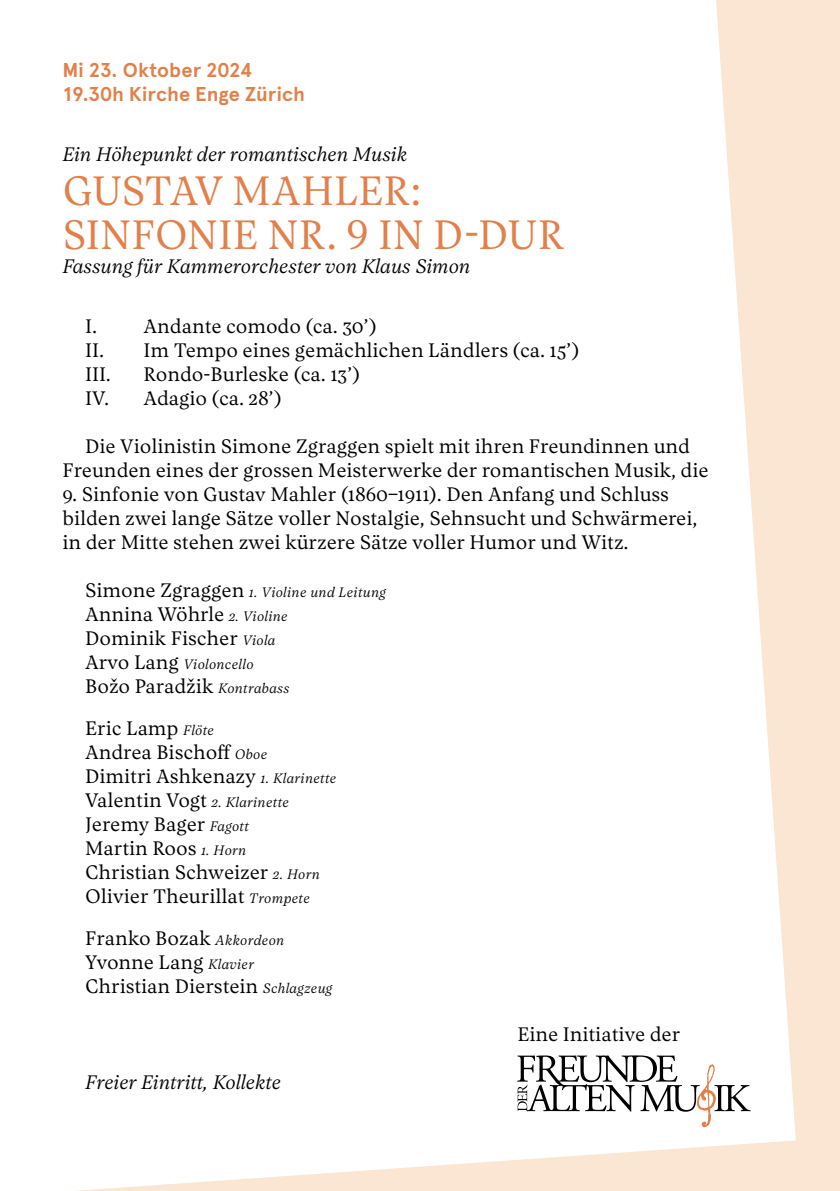
<style>
.page{position:relative;width:840px;height:1191px;background:#fff}
.page>*{position:absolute;margin:0;border:0;box-sizing:border-box;transform-origin:0 0}
.text_sans{font:300 42px "Vesterbro";letter-spacing:-.015em;color:#e1804a}
.text_serif{font:300 20px/24px "Vesterbro";letter-spacing:-.005em;color:#000;text-align:center}
.text_serif-2{font:italic 300 20px "Vesterbro";letter-spacing:-.005em;color:#000}
.text_sans-2{font:700 20px/24px "Apercu";letter-spacing:.005em;color:#e1804a}
.text_serif-3{font:italic 300 14px "Vesterbro";letter-spacing:.02em;color:#000}
.s1{font-style:normal;font-size:20px}
.s2{font-style:italic;font-size:14px}
</style>
<div class="page">
<div style="left:0;top:0;width:839px;height:1191px;background:#fbe5d3"></div>
<div style="left:0;top:0;width:795px;height:1191px;background:#fff"></div>
<svg style="left:517px;top:1055px;width:233px;height:72px"></svg>
<p class="text_sans-2" style="left:62px;top:58px;width:244px">Mi 23. Oktober 2024<br>19.30h Kirche Enge Zürich</p>
<p class="text_serif-2" style="left:62px;top:140px;width:346px">Ein Höhepunkt der romantischen Musik</p>
<p class="text_sans" style="left:62px;top:162px;width:361px">GUSTAV MAHLER:</p>
<p class="text_sans" style="left:62px;top:206px;width:503px">SINFONIE NR. 9 IN D-DUR</p>
<p class="text_serif-2" style="left:62px;top:252px;width:409px">Fassung für Kammerorchester von Klaus Simon</p>
<p class="text_serif" style="left:85px;top:313px;width:293px">I. Andante comodo (ca. 30’)</p>
<p class="text_serif" style="left:85px;top:337px;width:495px">II. Im Tempo eines gemächlichen Ländlers (ca. 15’)</p>
<p class="text_serif" style="left:85px;top:361px;width:27px">III.</p>
<p class="text_serif" style="left:143px;top:361px;width:218px">Rondo-Burleske (ca. 13’)</p>
<p class="text_serif" style="left:85px;top:385px;width:198px">IV. Adagio (ca. 28’)</p>
<p class="text_serif" style="left:62px;top:433px;width:647px">Die Violinistin Simone Zgraggen spielt mit ihren Freundinnen und<br>Freunden eines der grossen Meisterwerke der romantischen Musik, die</p>
<p class="text_serif" style="left:62px;top:481px;width:636px;text-align:left">9. Sinfonie von Gustav Mahler (1860–1911). Den Anfang und Schluss bilden zwei lange Sätze voller Nostalgie, Sehnsucht und Schwärmerei, in der Mitte stehen zwei kürzere Sätze voller Humor und Witz.</p>
<p class="text_serif-3" style="left:85px;top:582px;width:302px"><span class="s1">Simone Zgraggen</span> 1. Violine und Leitung</p>
<p class="text_serif" style="left:85px;top:601px;width:204px">Annina Wöhrle <span class="s2">2. Violine</span></p>
<p class="text_serif" style="left:85px;top:625px;width:192px">Dominik Fischer <span class="s2">Viola</span></p>
<p class="text_serif-3" style="left:85px;top:654px;width:170px"><span class="s1">Arvo Lang</span> Violoncello</p>
<p class="text_serif" style="left:85px;top:673px;width:206px">Božo Paradžik <span class="s2">Kontrabass</span></p>
<p class="text_serif" style="left:85px;top:715px;width:130px">Eric Lamp <span class="s2">Flöte</span></p>
<p class="text_serif" style="left:85px;top:739px;width:183px">Andrea Bischoff <span class="s2">Oboe</span></p>
<p class="text_serif" style="left:85px;top:763px;width:253px">Dimitri Ashkenazy <span class="s2">1. Klarinette</span></p>
<p class="text_serif" style="left:85px;top:787px;width:205px">Valentin Vogt <span class="s2">2. Klarinette</span></p>
<p class="text_serif" style="left:85px;top:811px;width:165px">Jeremy Bager <span class="s2">Fagott</span></p>
<p class="text_serif" style="left:85px;top:835px;width:163px">Martin Roos <span class="s2">1. Horn</span></p>
<p class="text_serif" style="left:85px;top:859px;width:236px">Christian Schweizer <span class="s2">2. Horn</span></p>
<p class="text_serif" style="left:85px;top:883px;width:226px">Olivier Theurillat <span class="s2">Trompete</span></p>
<p class="text_serif" style="left:85px;top:925px;width:200px">Franko Bozak <span class="s2">Akkordeon</span></p>
<p class="text_serif" style="left:85px;top:949px;width:170px">Yvonne Lang <span class="s2">Klavier</span></p>
<p class="text_serif" style="left:85px;top:973px;width:249px">Christian Dierstein <span class="s2">Schlagzeug</span></p>
<p class="text_serif" style="left:517px;top:1021px;width:164px">Eine Initiative der</p>
<p class="text_serif-2" style="left:85px;top:1068px;width:197px">Freier Eintritt, Kollekte</p>
</div>
